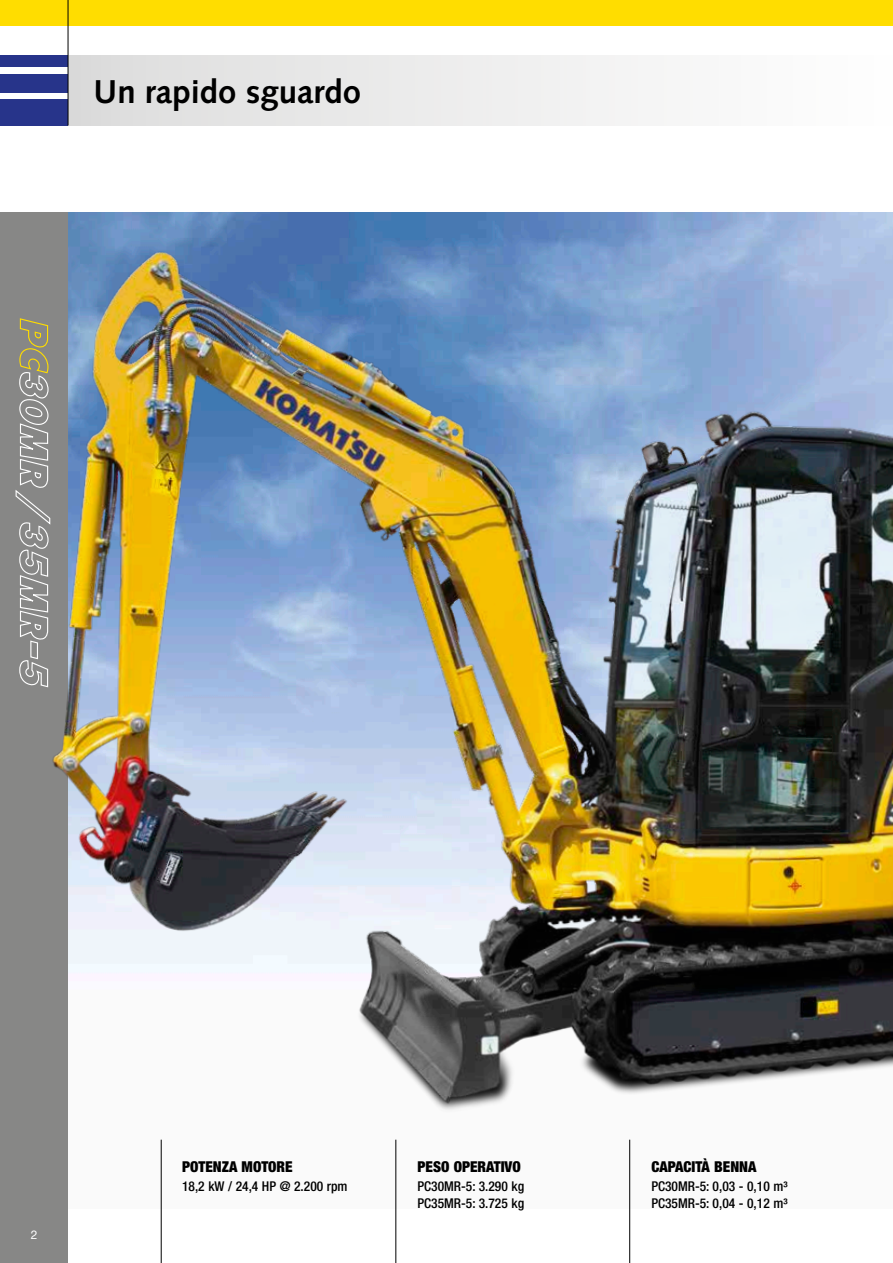
<style>
.page{position:relative;width:893px;height:1263px;background:#fff}
.page>*{position:absolute;margin:0;border:0;box-sizing:border-box;transform-origin:0 0}
.t1{font:700 33px "Syntax LTCE";color:#000}
.t2{font:900 condensed 15px "Helvetica Neue LT Pro";color:#000}
.t3{font:500 condensed 13.5px/16.5px "Helvetica Neue LT Pro";color:#000}
.t4{font:12px "Helvetica Neue LT Pro";color:#fff}
</style>
<div class="page">
<img style="left:68px;top:213px;width:825px;height:996px">
<div style="left:0;top:213px;width:68px;height:1050px;background:#878786"></div>
<div style="left:0;top:99px;width:68px;height:26px;background:#27348a"></div>
<div style="left:0;top:74px;width:68px;height:18px;background:#27348a"></div>
<div style="left:0;top:55px;width:68px;height:12px;background:#27348a"></div>
<div style="left:0;top:0;width:893px;height:26px;background:#fd0"></div>
<div style="left:68px;top:55px;width:825px;height:70px;background:linear-gradient(to right,#dcdcdc,#fff)"></div>
<hr style="left:68px;top:0;width:1px;height:125px;background:#000">
<img style="left:52px;top:236px;width:841px;height:917px">
<svg style="left:15px;top:318px;width:36px;height:370px"></svg>
<hr style="left:395px;top:1140px;width:1px;height:123px;background:#000">
<hr style="left:161px;top:1140px;width:1px;height:123px;background:#000">
<hr style="left:629px;top:1140px;width:1px;height:123px;background:#000">
<h1 class="t1" style="left:94px;top:73px;width:269px">Un rapido sguardo</h1>
<p class="t4" style="left:31px;top:1227px;width:8px">2</p>
<p class="t2" style="left:182px;top:1157px;width:112px">POTENZA MOTORE</p>
<p class="t3" style="left:182px;top:1178px;width:167px">18,2 kW / 24,4 HP @ 2.200 rpm</p>
<p class="t2" style="left:417px;top:1157px;width:105px">PESO OPERATIVO</p>
<p class="t3" style="left:417px;top:1178px;width:108px">PC30MR-5: 3.290 kg<br>PC35MR-5: 3.725 kg</p>
<p class="t2" style="left:651px;top:1157px;width:107px">CAPACITÀ BENNA</p>
<p class="t3" style="left:651px;top:1178px;width:138px">PC30MR-5: 0,03 - 0,10 m³<br>PC35MR-5: 0,04 - 0,12 m³</p>
</div>
